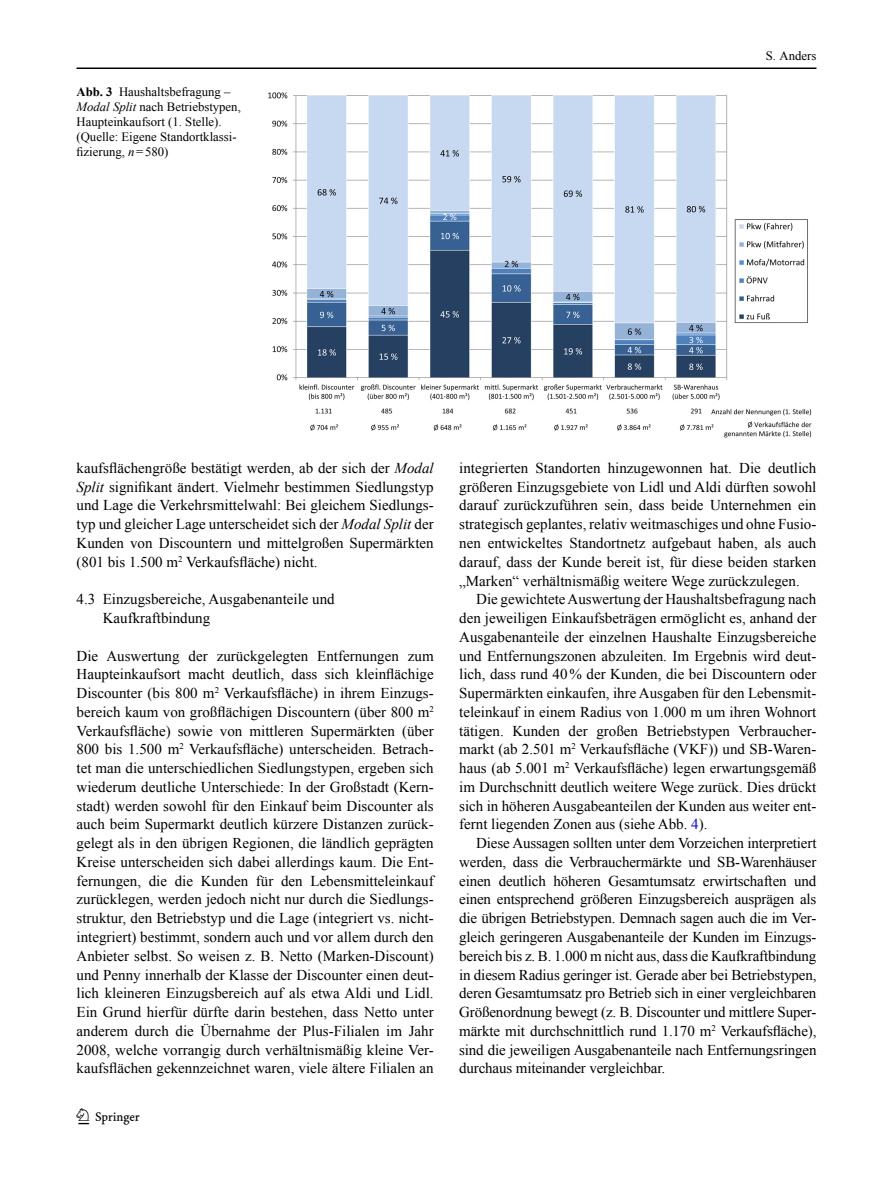
<style>
.page{position:relative;width:893px;height:1187px;background:#fff}
.page>*{position:absolute;margin:0;border:0;box-sizing:border-box;transform-origin:0 0}
.t1{font:22.5px "Springnew";color:#000}
.t2{font:15px/18.8px "Times New Roman";color:#000;text-align:justify}
.t3{font:12.75px/15px "Times New Roman";color:#000}
.s1{font-weight:700}
.s2{font-style:italic}
.s3{color:#00f}
</style>
<div class="page">
<hr style="left:77px;top:67px;width:739px;height:2px;background:#000">
<img style="left:268px;top:92px;width:544px;height:346px">
<p class="t3" style="left:77px;top:84px;width:166px"><span class="s1">Abb. 3</span> Haushaltsbefragung –<br><span class="s2">Modal Split</span> nach Betriebstypen,<br>Haupteinkaufsort (1. Stelle). (Quelle: Eigene Standortklassi&shy;fizierung, <span class="s2">n</span>=580)</p>
<p class="t3" style="left:766px;top:48px;width:52px">S. Anders</p>
<p class="t2" style="left:77px;top:458px;width:359px">kaufsflächengröße bestätigt werden, ab der sich der <span class="s2">Modal Split</span> signifikant ändert. Vielmehr bestimmen Siedlungstyp und Lage die Verkehrsmittelwahl: Bei gleichem Siedlungs&shy;typ und gleicher Lage unterscheidet sich der <span class="s2">Modal Split</span> der Kunden von Discountern und mittelgroßen Supermärkten (801 bis 1.500 m<sup>2</sup> Verkaufsfläche) nicht.</p>
<p class="t2" style="left:103px;top:589px;width:234px;text-indent:-26px">4.3 Einzugsbereiche, Ausgabenanteile und<br>Kaufkraftbindung</p>
<p class="t2" style="left:77px;top:646px;width:359px">Die Auswertung der zurückgelegten Entfernungen zum Haupteinkaufsort macht deutlich, dass sich kleinflächige Discounter (bis 800 m<sup>2</sup> Verkaufsfläche) in ihrem Einzugs&shy;bereich kaum von großflächigen Discountern (über 800 m<sup>2<br></sup>Verkaufsfläche) sowie von mittleren Supermärkten (über 800 bis 1.500 m<sup>2</sup> Verkaufsfläche) unterscheiden. Betrach&shy;tet man die unterschiedlichen Siedlungstypen, ergeben sich wiederum deutliche Unterschiede: In der Großstadt (Kern&shy;stadt) werden sowohl für den Einkauf beim Discounter als auch beim Supermarkt deutlich kürzere Distanzen zurück&shy;gelegt als in den übrigen Regionen, die ländlich geprägten Kreise unterscheiden sich dabei allerdings kaum. Die Ent&shy;fernungen, die die Kunden für den Lebensmitteleinkauf zurücklegen, werden jedoch nicht nur durch die Siedlungs&shy;struktur, den Betriebstyp und die Lage (integriert vs. nicht&shy;integriert) bestimmt, sondern auch und vor allem durch den Anbieter selbst. So weisen z. B. Netto (Marken-Discount) und Penny innerhalb der Klasse der Discounter einen deut&shy;lich kleineren Einzugsbereich auf als etwa Aldi und Lidl.<br>Ein Grund hierfür dürfte darin bestehen, dass Netto unter anderem durch die Übernahme der Plus-Filialen im Jahr 2008, welche vorrangig durch verhältnismäßig kleine Ver&shy;kaufsflächen gekennzeichnet waren, viele ältere Filialen an</p>
<h1 class="t1" style="left:79px;top:1108px;width:63px">1 3</h1>
<p class="t2" style="left:459px;top:458px;width:359px">integrierten Standorten hinzugewonnen hat. Die deutlich größeren Einzugsgebiete von Lidl und Aldi dürften sowohl darauf zurückzuführen sein, dass beide Unternehmen ein strategisch geplantes, relativ weitmaschiges und ohne Fusio&shy;nen entwickeltes Standortnetz aufgebaut haben, als auch darauf, dass der Kunde bereit ist, für diese beiden starken „Marken“ verhältnismäßig weitere Wege zurückzulegen.</p>
<p class="t2" style="left:459px;top:589px;width:359px;text-indent:17px">Die gewichtete Auswertung der Haushaltsbefragung nach den jeweiligen Einkaufsbeträgen ermöglicht es, anhand der Ausgabenanteile der einzelnen Haushalte Einzugsbereiche und Entfernungszonen abzuleiten. Im Ergebnis wird deut&shy;lich, dass rund 40% der Kunden, die bei Discountern oder Supermärkten einkaufen, ihre Ausgaben für den Lebensmit&shy;teleinkauf in einem Radius von 1.000 m um ihren Wohnort tätigen. Kunden der großen Betriebstypen Verbraucher&shy;markt (ab 2.501 m<sup>2</sup> Verkaufsfläche (VKF)) und SB-Waren&shy;haus (ab 5.001 m<sup>2</sup> Verkaufsfläche) legen erwartungsgemäß im Durchschnitt deutlich weitere Wege zurück. Dies drückt sich in höheren Ausgabeanteilen der Kunden aus weiter ent&shy;fernt liegenden Zonen aus (siehe Abb. <span class="s3">4</span>).</p>
<p class="t2" style="left:459px;top:833px;width:359px;text-indent:17px">Diese Aussagen sollten unter dem Vorzeichen interpretiert werden, dass die Verbrauchermärkte und SB-Warenhäuser einen deutlich höheren Gesamtumsatz erwirtschaften und einen entsprechend größeren Einzugsbereich ausprägen als die übrigen Betriebstypen. Demnach sagen auch die im Ver&shy;gleich geringeren Ausgabenanteile der Kunden im Einzugs&shy;bereich bis z. B. 1.000 m nicht aus, dass die Kaufkraftbindung in diesem Radius geringer ist. Gerade aber bei Betriebstypen, deren Gesamtumsatz pro Betrieb sich in einer vergleichbaren Größenordnung bewegt (z. B. Discounter und mittlere Super&shy;märkte mit durchschnittlich rund 1.170 m<sup>2</sup> Verkaufsfläche), sind die jeweiligen Ausgabenanteile nach Entfernungsringen durchaus miteinander vergleichbar.</p>
</div>
